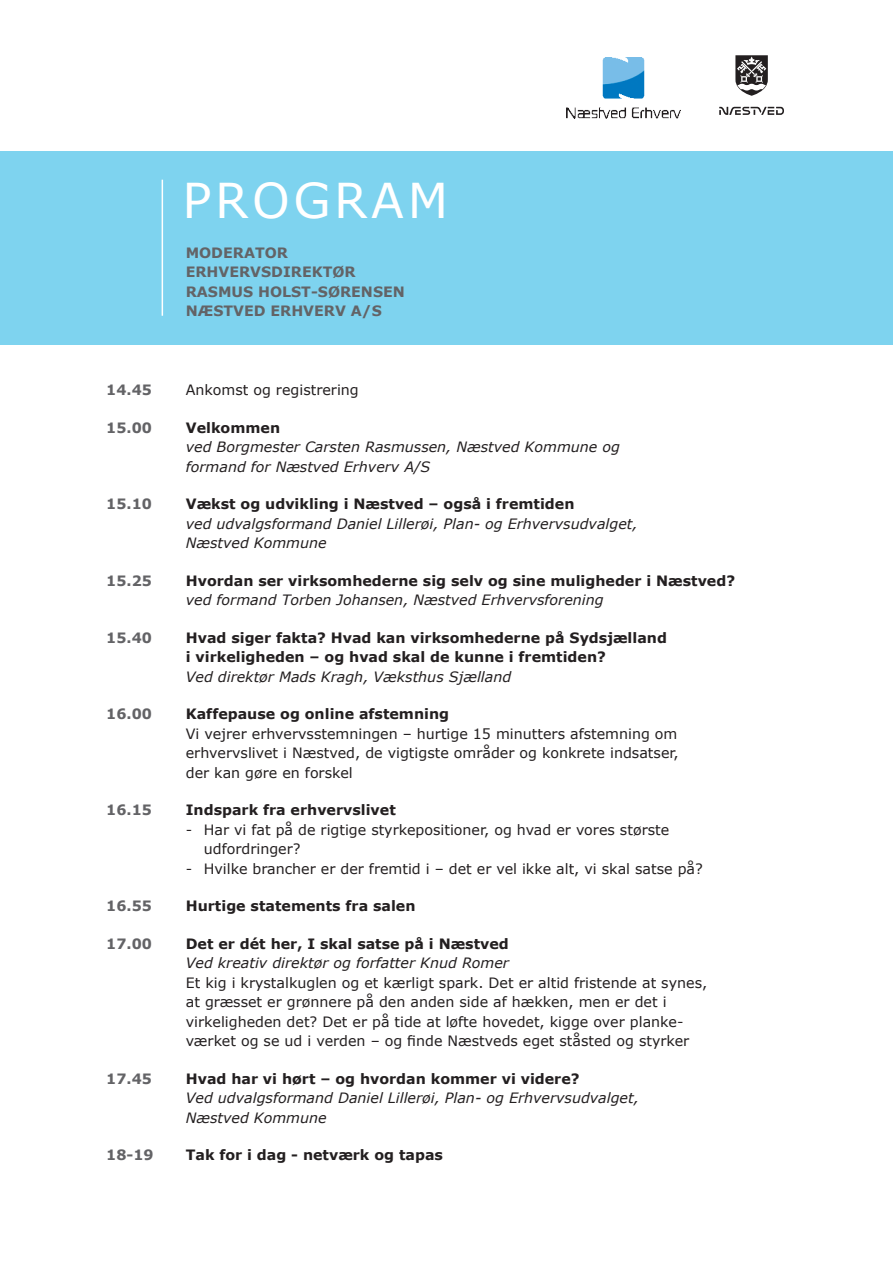
<style>
.page{position:relative;width:893px;height:1263px;background:#fff}
.page>*{position:absolute;margin:0;border:0;box-sizing:border-box;transform-origin:0 0}
.t1{font:48px "Verdana";letter-spacing:.075em;color:#fff}
.t2{font:14.25px "Verdana";color:#231f20}
.t3{font:700 14.25px "Verdana";color:#231f20}
.t4{font:italic 14.25px/19.5px "Verdana";color:#231f20}
.t5{font:700 14.25px/19.5px "Verdana";color:#636366}
</style>
<div class="page">
<div style="left:0;top:151px;width:893px;height:193px;background:#7ed3ef"></div>
<hr style="left:162px;top:180px;width:1px;height:136px;background:#fff">
<img style="left:567px;top:57px;width:113px;height:61px">
<svg style="left:735px;top:55px;width:33px;height:41px"></svg>
<svg style="left:719px;top:107px;width:65px;height:8px"></svg>
<p class="t1" style="left:183px;top:167px;width:267px">PROGRAM</p>
<p class="t5" style="left:186px;top:243px;width:221px">MODERATOR<br>ERHVERVSDIREKTØR<br>RASMUS HOLST-SØRENSEN</p>
<p class="t5" style="left:186px;top:301px;width:198px">NÆSTVED ERHVERV A/S</p>
<p class="t5" style="left:106px;top:380px;width:47px">14.45</p>
<p class="t2" style="left:186px;top:380px;width:175px">Ankomst og registrering</p>
<p class="t5" style="left:106px;top:417px;width:47px">15.00</p>
<p class="t3" style="left:186px;top:417px;width:96px">Velkommen</p>
<p class="t4" style="left:186px;top:437px;width:436px">ved Borgmester Carsten Rasmussen, Næstved Kommune og formand for Næstved Erhverv A/S</p>
<p class="t5" style="left:106px;top:494px;width:47px">15.10</p>
<p class="t3" style="left:186px;top:494px;width:390px">Vækst og udvikling i Næstved – også i fremtiden</p>
<p class="t4" style="left:186px;top:514px;width:453px">ved udvalgsformand Daniel Lillerøi, Plan- og Erhvervsudvalget,</p>
<p class="t4" style="left:186px;top:533px;width:142px">Næstved Kommune</p>
<p class="t5" style="left:106px;top:570px;width:47px">15.25</p>
<p class="t3" style="left:186px;top:570px;width:551px">Hvordan ser virksomhederne sig selv og sine muligheder i Næstved?</p>
<p class="t4" style="left:186px;top:590px;width:419px">ved formand Torben Johansen, Næstved Erhvervsforening</p>
<p class="t5" style="left:106px;top:627px;width:47px">15.40</p>
<p class="t3" style="left:186px;top:627px;width:483px">Hvad siger fakta? Hvad kan virksomhederne på Sydsjælland</p>
<p class="t3" style="left:186px;top:647px;width:422px">i virkeligheden – og hvad skal de kunne i fremtiden?</p>
<p class="t4" style="left:186px;top:667px;width:327px">Ved direktør Mads Kragh, Væksthus Sjælland</p>
<p class="t5" style="left:106px;top:704px;width:47px">16.00</p>
<p class="t3" style="left:186px;top:704px;width:265px">Kaffepause og online afstemning</p>
<p class="t2" style="left:186px;top:724px;width:493px">Vi vejrer erhvervsstemningen – hurtige 15 minutters afstemning om</p>
<p class="t2" style="left:186px;top:743px;width:494px">erhvervslivet i Næstved, de vigtigste områder og konkrete indsatser,</p>
<p class="t2" style="left:186px;top:763px;width:168px">der kan gøre en forskel</p>
<p class="t5" style="left:106px;top:800px;width:47px">16.15</p>
<p class="t3" style="left:186px;top:800px;width:212px">Indspark fra erhvervslivet</p>
<p class="t2" style="left:186px;top:820px;width:485px">- Har vi fat på de rigtige styrkepositioner, og hvad er vores største</p>
<p class="t2" style="left:204px;top:839px;width:98px">udfordringer?</p>
<p class="t2" style="left:186px;top:859px;width:519px">- Hvilke brancher er der fremtid i – det er vel ikke alt, vi skal satse på?</p>
<p class="t5" style="left:106px;top:896px;width:47px">16.55</p>
<p class="t3" style="left:186px;top:896px;width:231px">Hurtige statements fra salen</p>
<p class="t5" style="left:106px;top:933px;width:47px">17.00</p>
<p class="t3" style="left:186px;top:933px;width:325px">Det er dét her, I skal satse på i Næstved</p>
<p class="t4" style="left:186px;top:953px;width:325px">Ved kreativ direktør og forfatter Knud Romer</p>
<p class="t2" style="left:186px;top:973px;width:523px">Et kig i krystalkuglen og et kærligt spark. Det er altid fristende at synes,</p>
<p class="t2" style="left:186px;top:992px;width:482px">at græsset er grønnere på den anden side af hækken, men er det i</p>
<p class="t2" style="left:186px;top:1012px;width:499px">virkeligheden det? Det er på tide at løfte hovedet, kigge over planke-</p>
<p class="t2" style="left:186px;top:1031px;width:505px">værket og se ud i verden – og finde Næstveds eget ståsted og styrker</p>
<p class="t5" style="left:106px;top:1068px;width:47px">17.45</p>
<p class="t3" style="left:186px;top:1068px;width:395px">Hvad har vi hørt – og hvordan kommer vi videre?</p>
<p class="t4" style="left:186px;top:1088px;width:455px">Ved udvalgsformand Daniel Lillerøi, Plan- og Erhvervsudvalget,</p>
<p class="t4" style="left:186px;top:1108px;width:142px">Næstved Kommune</p>
<p class="t5" style="left:106px;top:1145px;width:49px">18-19</p>
<p class="t3" style="left:186px;top:1145px;width:259px">Tak for i dag - netværk og tapas</p>
</div>
